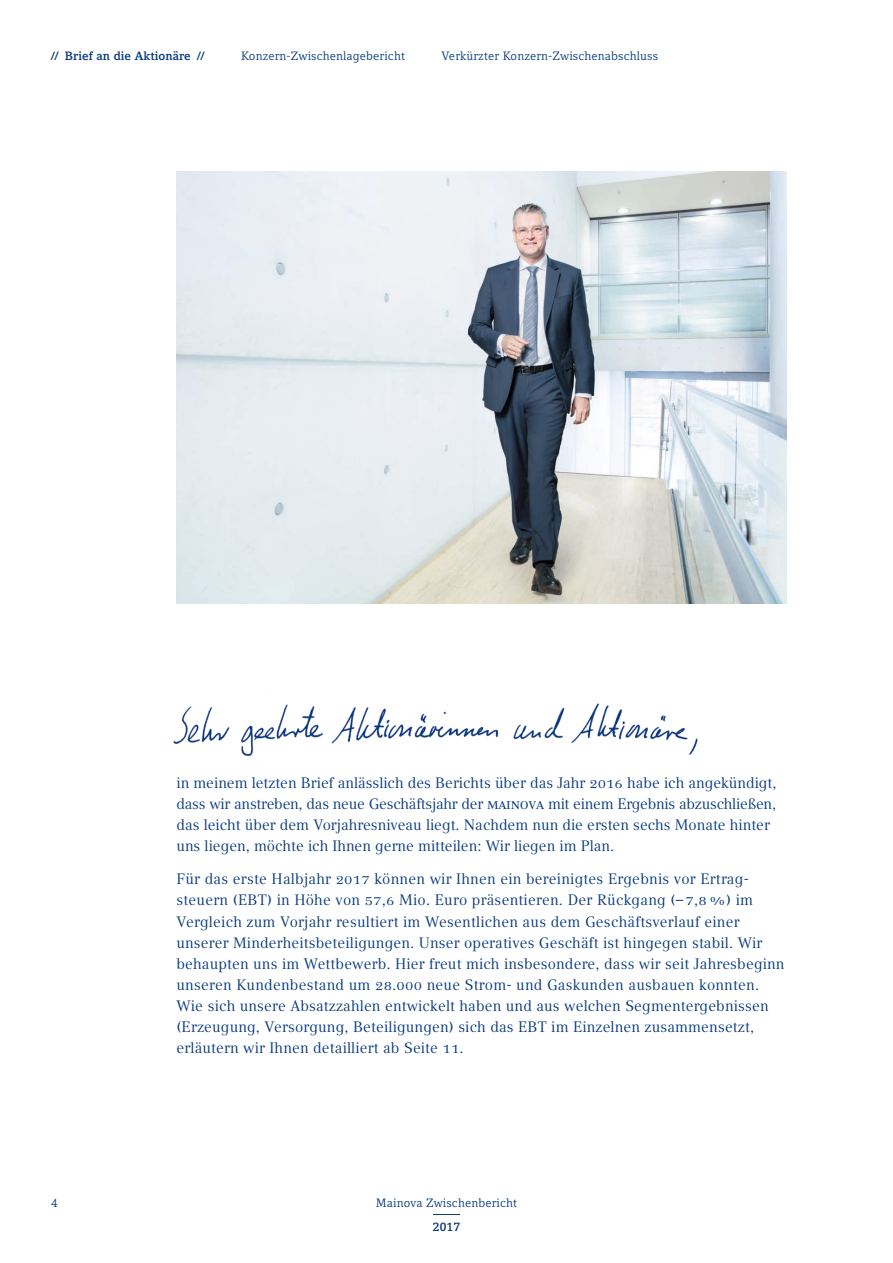
<style>
.page{position:relative;width:893px;height:1263px;background:#fff}
.page>*{position:absolute;margin:0;border:0;box-sizing:border-box;transform-origin:0 0}
.t1{font:15px/21px "Compatil Text LT Pro";letter-spacing:.01em;color:#05387d}
.t2{font:12px "Compatil Letter LT Pro";letter-spacing:.01em;color:#05387d}
.t3{font:700 12px "Compatil Letter LT Pro";letter-spacing:.01em;color:#05387d}
</style>
<div class="page">
<img style="left:176px;top:172px;width:611px;height:431px">
<img style="left:173px;top:703px;width:525px;height:54px">
<svg style="left:433px;top:1214px;width:27px;height:1px"></svg>
<p class="t3" style="left:51px;top:49px;width:155px">// Brief an die Aktionäre //</p>
<p class="t2" style="left:241px;top:49px;width:165px">Konzern-Zwischenlagebericht</p>
<p class="t2" style="left:441px;top:49px;width:218px">Verkürzter Konzern-Zwischenabschluss</p>
<p class="t1" style="left:176px;top:772px;width:601px">in meinem letzten Brief anlässlich des Berichts über das Jahr 2016 habe ich angekündigt, dass wir anstreben, das neue Geschäftsjahr der Mainova mit einem Ergebnis abzuschließen, das leicht über dem Vorjahresniveau liegt. Nachdem nun die ersten sechs Monate hinter uns liegen, möchte ich Ihnen gerne mitteilen: Wir liegen im Plan.</p>
<p class="t1" style="left:176px;top:869px;width:609px">Für das erste Halbjahr 2017 können wir Ihnen ein bereinigtes Ergebnis vor Ertrag&shy;steuern (EBT) in Höhe von 57,6 Mio. Euro präsentieren. Der Rückgang (– 7,8%) im Vergleich zum Vorjahr resultiert im Wesentlichen aus dem Geschäftsverlauf einer unserer Minderheitsbeteiligungen. Unser operatives Geschäft ist hingegen stabil. Wir behaupten uns im Wettbewerb. Hier freut mich insbesondere, dass wir seit Jahresbeginn unseren Kundenbestand um 28.000 neue Strom- und Gaskunden ausbauen konnten.<br>Wie sich unsere Absatzzahlen entwickelt haben und aus welchen Segmentergebnissen (Erzeugung, Versorgung, Beteiligungen) sich das EBT im Einzelnen zusammensetzt, erläutern wir Ihnen detailliert ab Seite 11.</p>
<p class="t2" style="left:51px;top:1196px;width:8px">4</p>
<p class="t2" style="left:376px;top:1196px;width:143px">Mainova Zwischenbericht</p>
<p class="t3" style="left:433px;top:1219px;width:29px">2017</p>
</div>
